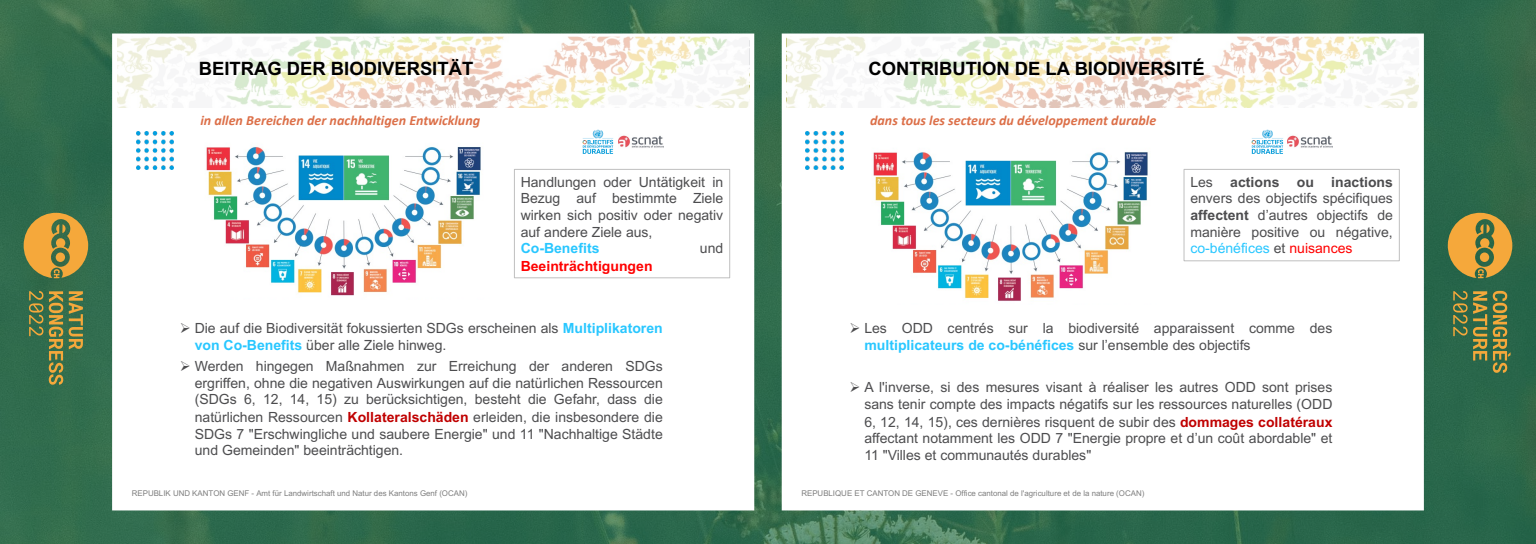
<style>
.page{position:relative;width:1536px;height:544px;background:#fff}
.page>*{position:absolute;margin:0;border:0;box-sizing:border-box;transform-origin:0 0}
.t1{font:700 18.44px "Arial";color:#000}
.t2{font:14.04px/16.8px "Arial";color:#4d4d4f;text-align:justify}
.t3{font:italic 700 14.04px "Calibri";color:#dc6f48}
.t4{font:700 14.04px "Arial";color:#f00}
.t5{font:700 14.04px "Arial";color:#29c7ff}
.t6{font:7.88px "Arial";color:#7f7f7f}
.s1{font-weight:700}
.s2{color:#29c7ff}
.s3{color:#f00}
.s4{font-weight:700;color:#29c7ff}
.s5{font-weight:700;color:#c00000}
</style>
<div class="page">
<img style="left:0;top:0;width:1536px;height:544px">
<div style="left:117px;top:35px;width:632px;height:474px;background:#fff"></div>
<div style="left:117px;top:35px;width:632px;height:73px;background:#fff;opacity:.7"></div>
<img style="left:618px;top:135px;width:45px;height:13px">
<img style="left:206px;top:146px;width:275px;height:150px">
<div style="left:514px;top:169px;width:216px;height:109px;border:1px solid #bfbfbf"></div>
<img style="left:136px;top:132px;width:38px;height:37px">
<img style="left:582px;top:129px;width:32px;height:25px">
<svg style="left:29px;top:291px;width:14px;height:45px"></svg>
<svg style="left:49px;top:291px;width:14px;height:94px"></svg>
<svg style="left:69px;top:291px;width:14px;height:58px"></svg>
<svg style="left:23px;top:212px;width:66px;height:66px;background:#a99041"></svg>
<div style="left:787px;top:35px;width:632px;height:474px;background:#fff"></div>
<div style="left:787px;top:35px;width:632px;height:73px;background:#fff;opacity:.7"></div>
<img style="left:1288px;top:135px;width:45px;height:13px">
<img style="left:873px;top:152px;width:275px;height:149px">
<div style="left:1184px;top:169px;width:216px;height:92px;border:1px solid #bfbfbf"></div>
<img style="left:806px;top:132px;width:37px;height:37px">
<img style="left:1251px;top:129px;width:33px;height:25px">
<svg style="left:1453px;top:291px;width:34px;height:70px;background:#647945"></svg>
<svg style="left:1493px;top:291px;width:18px;height:82px"></svg>
<svg style="left:1448px;top:212px;width:65px;height:66px;background:#a88e40"></svg>
<h1 class="t1" style="left:199px;top:55px;width:276px">BEITRAG DER BIODIVERSITÄT</h1>
<h1 class="t1" style="left:868px;top:55px;width:338px">CONTRIBUTION DE LA BIODIVERSITÉ</h1>
<p class="t3" style="left:200px;top:110px;width:281px">in allen Bereichen der nachhaltigen Entwicklung</p>
<p class="t3" style="left:870px;top:110px;width:288px">dans tous les secteurs du développement durable</p>
<p class="t2" style="left:521px;top:173px;width:204px;line-height:16.7px">Handlungen oder Untätigkeit in Bezug auf bestimmte Ziele wirken sich positiv oder negativ auf andere Ziele aus,</p>
<p class="t5" style="left:521px;top:238px;width:80px">Co-Benefits</p>
<p class="t2" style="left:700px;top:240px;width:25px">und</p>
<p class="t4" style="left:521px;top:256px;width:133px">Beeinträchtigungen</p>
<p class="t2" style="left:1190px;top:173px;width:204px;line-height:16.7px">Les <span class="s1">actions ou inactions </span>envers des objectifs spécifiques <span class="s1">affectent</span> d’autres objectifs de manière positive ou négative, <span class="s2">co-bénéfices</span> et <span class="s3">nuisances</span></p>
<p class="t2" style="left:195px;top:320px;width:470px;line-height:16.6px;text-indent:-15px">➢ Die auf die Biodiversität fokussierten SDGs erscheinen als <span class="s4">Multiplikatoren von Co-Benefits</span> über alle Ziele hinweg.</p>
<p class="t2" style="left:195px;top:358px;width:470px;text-indent:-15px">➢ Werden hingegen Maßnahmen zur Erreichung der anderen SDGs ergriffen, ohne die negativen Auswirkungen auf die natürlichen Ressourcen (SDGs 6, 12, 14, 15) zu berücksichtigen, besteht die Gefahr, dass die natürlichen Ressourcen <span class="s5">Kollateralschäden</span> erleiden, die insbesondere die SDGs 7 "Erschwingliche und saubere Energie" und 11 "Nachhaltige Städte und Gemeinden" beeinträchtigen.</p>
<p class="t2" style="left:864px;top:320px;width:470px;line-height:16.6px;text-indent:-15px">➢ Les ODD centrés sur la biodiversité apparaissent comme des <span class="s4">multiplicateurs de co-bénéfices</span> sur l’ensemble des objectifs</p>
<p class="t2" style="left:864px;top:379px;width:470px;text-indent:-15px">➢ A l'inverse, si des mesures visant à réaliser les autres ODD sont prises sans tenir compte des impacts négatifs sur les ressources naturelles (ODD 6, 12, 14, 15), ces dernières risquent de subir des <span class="s5">dommages collatéraux </span>affectant notamment les ODD 7 "Energie propre et d’un coût abordable" et 11 "Villes et communautés durables"</p>
<p class="t6" style="left:132px;top:488px;width:337px">REPUBLIK UND KANTON GENF - Amt für Landwirtschaft und Natur des Kantons Genf (OCAN)</p>
<p class="t6" style="left:801px;top:488px;width:344px">REPUBLIQUE ET CANTON DE GENEVE - Office cantonal de l'agriculture et de la nature (OCAN)</p>
</div>
